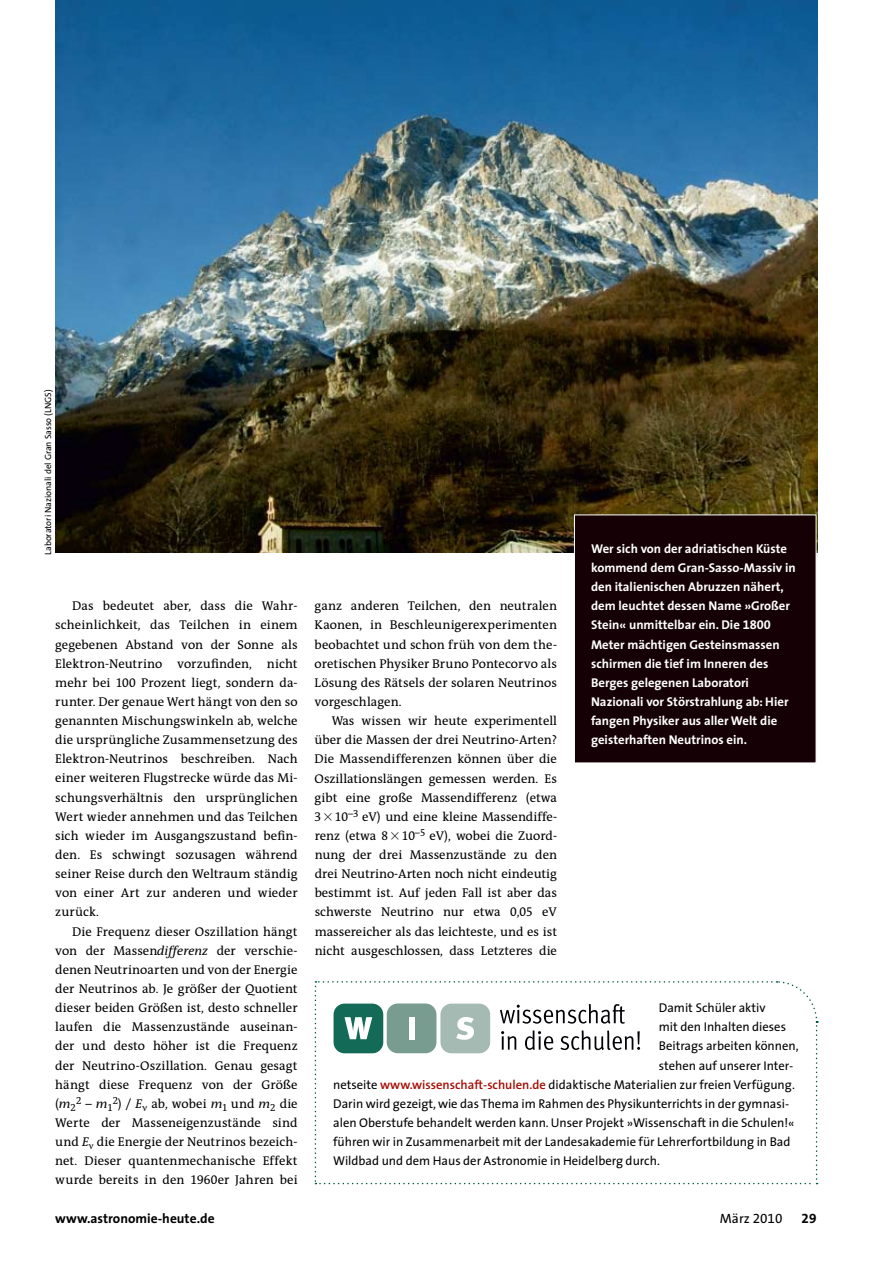
<style>
.page{position:relative;width:893px;height:1263px;background:#fff}
.page>*{position:absolute;margin:0;border:0;box-sizing:border-box;transform-origin:0 0}
.t1{font:700 13.5px "The Sans";color:#000}
.t2{font:13.5px "The Sans";color:#000}
.t3{font:13.5px "The Sans Bold Expert";color:#000}
.t4{font:12.75px/19.2px "The Antiqua B5";letter-spacing:.005em;color:#000;text-align:justify}
.t5{font:12.75px "The Sans";color:#000}
.t6{font:700 12.75px/19.2px "The Sans";color:#fff}
.t7{font:10.2px "The Antiqua B5 c Caps";color:#000}
.t8{font:9px "The Sans";color:#000}
.s1{font-family:"The Antiqua B5 c Caps"}
.s2{font-family:"The Antiqua B5 i";font-style:italic}
.s3{font-family:"The Antiqua B5";font-size:12.75px}
.s4{font-family:"The Antiqua B5 i";font-style:italic;font-size:12.75px}
.s5{font-family:"Mathematical Pi One"}
.s6{font-family:"The Sans Bold Expert";font-weight:400}
.s7{font-weight:600;color:#a50b02}
.s8{font-family:"The Sans Expert"}
</style>
<div class="page">
<svg style="left:315px;top:981px;width:503px;height:203px"></svg>
<img style="left:55px;top:0;width:762px;height:553px">
<div style="left:574px;top:514px;width:242px;height:249px;background:#150005"></div>
<p class="t8" style="left:42px;top:555px;width:167px;rotate:-90deg">Laboratori Nazionali del Gran Sasso (LNGS)</p>
<p class="t4" style="left:55px;top:597px;width:244px;text-indent:17px">Das bedeutet aber, dass die Wahr&shy;scheinlichkeit, das Teilchen in einem gegebenen Abstand von der Sonne als Elektron-Neutrino vorzufinden, nicht mehr bei <span class="s1">100</span> Prozent liegt, sondern da&shy;runter. Der genaue Wert hängt von den so genannten Mischungswinkeln ab, welche die ursprüngliche Zusammensetzung des Elektron-Neutrinos beschreiben. Nach einer weiteren Flugstrecke würde das Mi&shy;schungsverhältnis den ursprünglichen Wert wieder annehmen und das Teilchen sich wieder im Ausgangszustand befin&shy;den. Es schwingt sozusagen während seiner Reise durch den Weltraum ständig von einer Art zur anderen und wieder zurück.</p>
<p class="t4" style="left:55px;top:922px;width:244px;text-indent:17px">Die Frequenz dieser Oszillation hängt von der Massen<span class="s2">differenz</span> der verschie&shy;denen Neutrinoarten und von der Energie der Neutrinos ab. Je größer der Quotient dieser beiden Größen ist, desto schneller laufen die Massenzustände auseinan&shy;der und desto höher ist die Frequenz der Neutrino-Oszillation. Genau gesagt hängt diese Frequenz von der Größe (<span class="s2">m</span><sub>2</sub></p>
<p class="t4" style="left:55px;top:1094px;width:244px;text-indent:58px"><sup>2</sup>) / <span class="s2">E</span><sub>ν</sub> ab, wobei <span class="s2">m</span><sub>1</sub> und <span class="s2">m</span><sub>2</sub> die Werte der Masseneigenzustände sind und <span class="s2">E</span><sub>ν</sub> die Energie der Neutrinos bezeich&shy;net. Dieser quantenmechanische Effekt wurde bereits in den <span class="s1">1960</span>er Jahren bei</p>
<p class="t7" style="left:76px;top:1099px;width:38px">2 <span class="s3">–</span> <span class="s4">m</span>1</p>
<p class="t4" style="left:315px;top:597px;width:244px">ganz anderen Teilchen, den neutralen Kaonen, in Beschleunigerexperimenten beobachtet und schon früh von dem the&shy;oretischen Physiker Bruno Pontecorvo als Lösung des Rätsels der solaren Neutrinos vorgeschlagen.</p>
<p class="t4" style="left:315px;top:712px;width:244px;text-indent:17px">Was wissen wir heute experimentell über die Massen der drei Neutrino-Arten?<br>Die Massendifferenzen können über die Oszillationslängen gemessen werden. Es gibt eine große Massendifferenz (etwa <span class="s1">3</span><span class="s5">3</span><span class="s1">10</span><sup>–</sup><sup>3</sup> eV) und eine kleine Massendiffe&shy;renz (etwa <span class="s1">8</span><span class="s5">3</span><span class="s1">10</span><sup>–</sup><sup>5</sup> eV), wobei die Zuord&shy;nung der drei Massenzustände zu den drei Neutrino-Arten noch nicht eindeutig bestimmt ist. Auf jeden Fall ist aber das schwerste Neutrino nur etwa <span class="s1">0</span>,<span class="s1">05</span> eV massereicher als das leichteste, und es ist nicht ausgeschlossen, dass Letzteres die</p>
<p class="t6" style="left:591px;top:539px;width:206px">Wer sich von der adriatischen Küste kommend dem Gran-Sasso-Massiv in den italienischen Abruzzen nähert, dem leuchtet dessen Name »Großer Stein« unmittelbar ein. Die <span class="s6">1800<br></span>Meter mächtigen Gesteinsmassen schirmen die tief im I nneren des Berges gelegenen Laboratori Nazionali vor Störstrahlung ab: Hier fangen Physiker aus aller Welt die geisterhaften Neutrinos ein.</p>
<p class="t5" style="left:659px;top:999px;width:108px">Damit Schüler aktiv</p>
<p class="t5" style="left:659px;top:1019px;width:129px">mit den Inhalten dieses</p>
<p class="t5" style="left:659px;top:1038px;width:141px">Beitrags arbeiten können,</p>
<p class="t5" style="left:659px;top:1057px;width:136px">stehen auf unserer Inter-</p>
<p class="t5" style="left:333px;top:1076px;width:463px">netseite <span class="s7">www.wissenschaft-schulen.de</span> didaktische Materialien zur freien Verfügung.</p>
<p class="t5" style="left:333px;top:1095px;width:458px">Darin wird gezeigt, wie das Thema im Rahmen des Physikunterrichts in der gymnasi-</p>
<p class="t5" style="left:333px;top:1114px;width:463px">alen Oberstufe behandelt werden kann. Unser Projekt »Wissenschaft in die Schulen!«</p>
<p class="t5" style="left:333px;top:1133px;width:459px">führen wir in Zusammenarbeit mit der Landesakademie für Lehrerfortbildung in Bad</p>
<p class="t5" style="left:333px;top:1153px;width:328px">Wildbad und dem Haus der Astronomie in Heidelberg durch.</p>
<p class="t1" style="left:55px;top:1210px;width:161px">www.astronomie-heute.de</p>
<p class="t2" style="left:720px;top:1210px;width:64px">März <span class="s8">2010</span></p>
<p class="t3" style="left:802px;top:1210px;width:16px">29</p>
</div>
